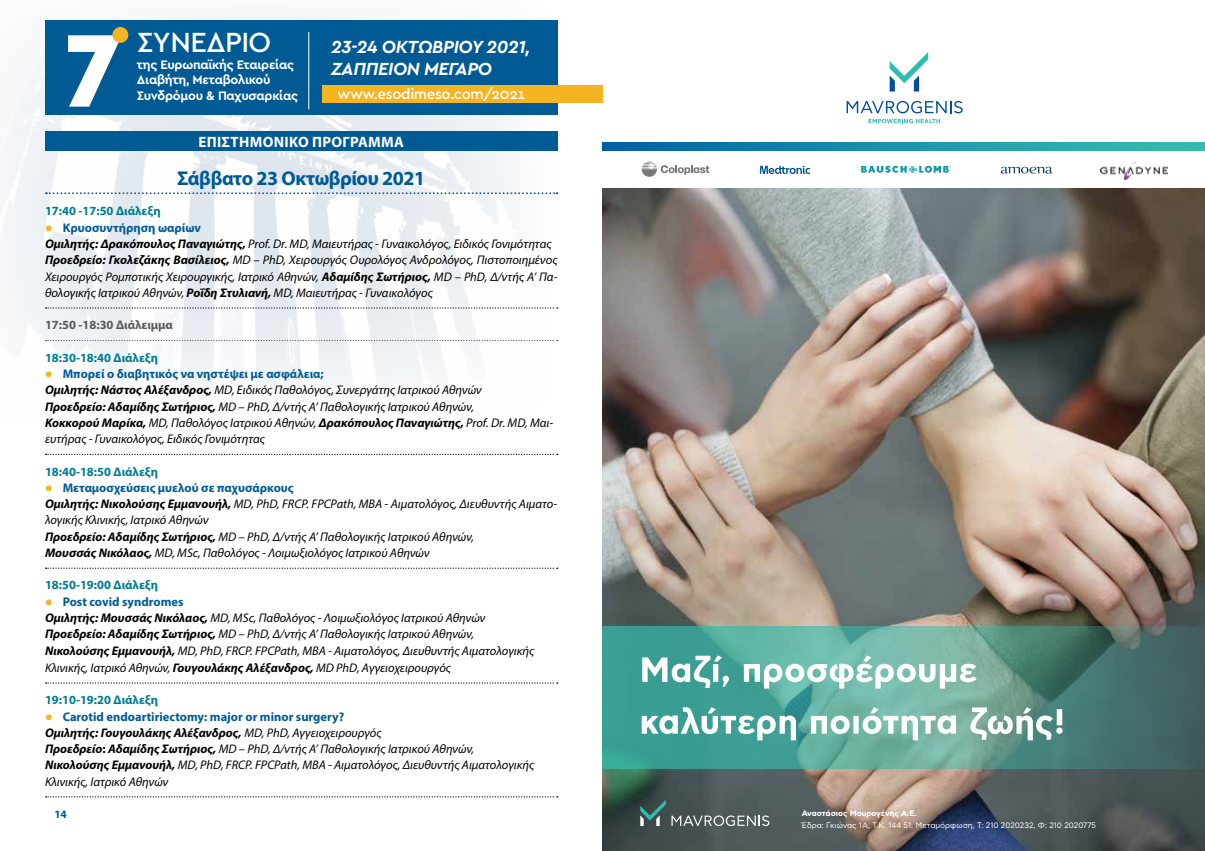
<style>
.page{position:relative;width:1205px;height:851px;background:#fff}
.page>*{position:absolute;margin:0;border:0;box-sizing:border-box;transform-origin:0 0}
.t1{font:900 107.75px "Cera GR";color:#fff}
.t2{font:500 29px "Cera GR";letter-spacing:-.02em;color:#fff}
.t3{font:700 20px "Myriad Pro";letter-spacing:-.02em;color:#005b94}
.t4{font:italic 700 18.38px "Cera GR";letter-spacing:-.02em;color:#fff}
.t5{font:500 15px "Cera GR";letter-spacing:-.02em;color:#fff}
.t6{font:700 15px "Myriad Pro";letter-spacing:.02em;color:#fff}
.t7{font:700 12.88px/15.5px "Cera GR";letter-spacing:-.02em;color:#fff}
.t8{font:italic 12.5px/16.2px "Myriad Pro";color:#000}
.t9{font:700 12.5px "Myriad Pro";color:#007c91}
.t10{font:700 12.5px "Myriad Pro";color:#58595b}
.t11{font:700 11.25px "Myriad Pro";color:#005b94}
.t12{font:8px "CF Asty Std";color:#fff}
.t13{font:700 8px "CF Asty Std";color:#fff}
.s1{font-weight:700;font-style:normal;color:#005b94}
.s2{font-weight:700}
.s3{font-weight:700;font-style:normal}
</style>
<div class="page">
<img style="left:0;top:15px;width:557px;height:375px">
<div style="left:45px;top:20px;width:512px;height:94px;background:#005b94"></div>
<hr style="left:308px;top:32px;width:1px;height:77px;background:#fff">
<div style="left:112px;top:27px;width:16px;height:16px;background:#f5b422;border-radius:50%"></div>
<div style="left:322px;top:86px;width:280px;height:17px;background:#f5b422"></div>
<svg style="left:46px;top:307px;width:512px;height:1px"></svg>
<svg style="left:46px;top:340px;width:512px;height:1px"></svg>
<svg style="left:46px;top:453px;width:512px;height:2px"></svg>
<svg style="left:46px;top:567px;width:512px;height:1px"></svg>
<svg style="left:46px;top:682px;width:512px;height:1px"></svg>
<svg style="left:46px;top:796px;width:512px;height:1px"></svg>
<div style="left:45px;top:131px;width:512px;height:20px;background:#005b94"></div>
<svg style="left:46px;top:192px;width:511px;height:2px"></svg>
<img style="left:602px;top:188px;width:603px;height:662px">
<svg style="left:846px;top:101px;width:117px;height:12px"></svg>
<svg style="left:889px;top:52px;width:39px;height:40px"></svg>
<svg style="left:868px;top:119px;width:72px;height:4px"></svg>
<svg style="left:861px;top:166px;width:89px;height:7px"></svg>
<svg style="left:1001px;top:167px;width:51px;height:6px"></svg>
<svg style="left:642px;top:161px;width:67px;height:16px"></svg>
<svg style="left:760px;top:166px;width:50px;height:8px"></svg>
<img style="left:1100px;top:162px;width:68px;height:17px">
<svg style="left:602px;top:142px;width:603px;height:9px;background:#1b92aa"></svg>
<svg style="left:602px;top:626px;width:603px;height:143px;background:#509086"></svg>
<svg style="left:640px;top:799px;width:129px;height:26px;background:#596869"></svg>
<svg style="left:642px;top:707px;width:420px;height:33px"></svg>
<svg style="left:642px;top:655px;width:335px;height:33px"></svg>
<svg style="left:602px;top:845px;width:2px;height:6px"></svg>
<svg style="left:46px;top:225px;width:6px;height:6px"></svg>
<svg style="left:46px;top:371px;width:6px;height:6px"></svg>
<h1 class="t1" style="left:64px;top:-5px;width:60px">7</h1>
<h2 class="t2" style="left:137px;top:26px;width:136px">ΣΥΝΕΔΡΙΟ</h2>
<p class="t7" style="left:137px;top:57px;width:162px">της Ευρωπαϊκής Εταιρείας<br>Διαβήτη, Μεταβολικού<br>Συνδρόμου &amp; Παχυσαρκίας</p>
<h3 class="t4" style="left:331px;top:37px;width:201px">23-24 ΟΚΤΩΒΡΊΟΥ 2021,</h3>
<h3 class="t4" style="left:331px;top:59px;width:162px">ΖΑΠΠΕΙΟΝ ΜΕΓΑΡΟ</h3>
<p class="t5" style="left:337px;top:85px;width:189px">www.esodimeso.com/2021</p>
<p class="t6" style="left:198px;top:132px;width:207px">ΕΠΙΣΤΗΜΟΝΙΚΟ ΠΡΟΓΡΑΜΜΑ</p>
<h3 class="t3" style="left:177px;top:165px;width:250px">Σάββατο 23 Οκτωβρίου 2021</h3>
<p class="t9" style="left:45px;top:203px;width:117px">17:40 -17:50 Διάλεξη</p>
<p class="t8" style="left:45px;top:219px;width:514px;text-indent:18px"><span class="s1">Κρυοσυντήρηση ωαρίων<br></span><span class="s2">Ομιλητής: Δρακόπουλος Παναγιώτης,</span> Prof. Dr. MD, Μαιευτήρας - Γυναικολόγος, Ειδικός Γονιμότητας <span class="s2">Προεδρείο: Γκολεζάκης Βασίλειος,</span> MD – PhD, Χειρουργός Ουρολόγος Ανδρολόγος, Πιστοποιημένος Χειρουργός Ρομποτικής Χειρουργικής, Ιατρικό Αθηνών, <span class="s2">Αδαμίδης Σωτήριος,</span> MD – PhD, Δ/ντής Α’ Πα&shy;θολογικής Ιατρικού Αθηνών, <span class="s2">Ροΐδη Στυλιανή,</span> MD, Μαιευτήρας - Γυναικολόγος</p>
<p class="t10" style="left:45px;top:317px;width:129px">17:50 -18:30 Διάλειμμα</p>
<p class="t9" style="left:45px;top:349px;width:115px">18:30-18:40 Διάλεξη</p>
<p class="t8" style="left:45px;top:365px;width:510px;text-indent:18px"><span class="s1">Μπορεί ο διαβητικός να νηστέψει με ασφάλεια;<br></span><span class="s2">Ομιλητής: Νάστος Αλέξανδρος,</span> MD, Ειδικός Παθολόγος, Συνεργάτης Ιατρικού Αθηνών<br><span class="s2">Προεδρείο: Αδαμίδης Σωτήριος,</span> MD – PhD, Δ/ντής Α’ Παθολογικής Ιατρικού Αθηνών,<br><span class="s2">Κοκκορού Μαρίκα,</span> MD, Παθολόγος Ιατρικού Αθηνών, <span class="s2">Δρακόπουλος Παναγιώτης,</span> Prof. Dr. MD, Μαι&shy;ευτήρας - Γυναικολόγος, Ειδικός Γονιμότητας</p>
<p class="t9" style="left:45px;top:463px;width:115px">18:40-18:50 Διάλεξη</p>
<p class="t8" style="left:45px;top:479px;width:514px;text-indent:18px"><span class="s1">Μεταμοσχεύσεις μυελού σε παχυσάρκους<br></span><span class="s2">Ομιλητής: Νικολούσης Εμμανουήλ,</span> MD, PhD, FRCP. FPCPath, MBA - Αιματολόγος, Διευθυντής Αιματο&shy;λογικής Κλινικής, Ιατρικό Αθηνών<br><span class="s2">Προεδρείο: Αδαμίδης Σωτήριος,</span> MD – PhD, Δ/ντής Α’ Παθολογικής Ιατρικού Αθηνών,<br><span class="s2">Μουσσάς Νικόλαος,</span> MD, MSc, Παθολόγος - Λοιμωξιολόγος Ιατρικού Αθηνών</p>
<p class="t9" style="left:45px;top:577px;width:115px">18:50-19:00 Διάλεξη</p>
<p class="t8" style="left:45px;top:593px;width:491px;text-indent:18px"><span class="s1">Post covid syndromes<br></span><span class="s2">Ομιλητής: Μουσσάς Νικόλαος,</span> MD, MSc, Παθολόγος - Λοιμωξιολόγος Ιατρικού Αθηνών <span class="s2">Προεδρείο: Αδαμίδης Σωτήριος,</span> MD – PhD, Δ/ντής Α’ Παθολογικής Ιατρικού Αθηνών, <span class="s2">Νικολούσης Εμμανουήλ,</span> MD, PhD, FRCP. FPCPath, MBA - Αιματολόγος, Διευθυντής Αιματολογικής Κλινικής, Ιατρικό Αθηνών, <span class="s2">Γουγουλάκης Αλέξανδρος,</span> MD PhD, Αγγειοχειρουργός</p>
<p class="t9" style="left:45px;top:691px;width:115px">19:10-19:20 Διάλεξη</p>
<p class="t8" style="left:45px;top:708px;width:491px;text-indent:18px"><span class="s1">Carotid endoartiriectomy: major or minor surgery?<br></span><span class="s2">Ομιλητής: Γουγουλάκης Αλέξανδρος,</span> MD, PhD, Αγγειοχειρουργός<br><span class="s2">Προεδρείο</span><span class="s3">:</span> <span class="s2">Αδαμίδης Σωτήριος,</span> MD – PhD, Δ/ντής Α’ Παθολογικής Ιατρικού Αθηνών, <span class="s2">Νικολούσης Εμμανουήλ,</span> MD, PhD, FRCP. FPCPath, MBA - Αιματολόγος, Διευθυντής Αιματολογικής Κλινικής, Ιατρικό Αθηνών</p>
<p class="t11" style="left:54px;top:806px;width:14px">14</p>
<p class="t13" style="left:802px;top:808px;width:117px">Αναστάσιος Μαυρογένης Α.Ε.</p>
<p class="t12" style="left:802px;top:821px;width:296px">Έδρα: Γκιώνας 1Α, Τ.Κ. 144 51, Μεταμόρφωση, Τ: 210 2020232, Φ: 210 2020775</p>
</div>
